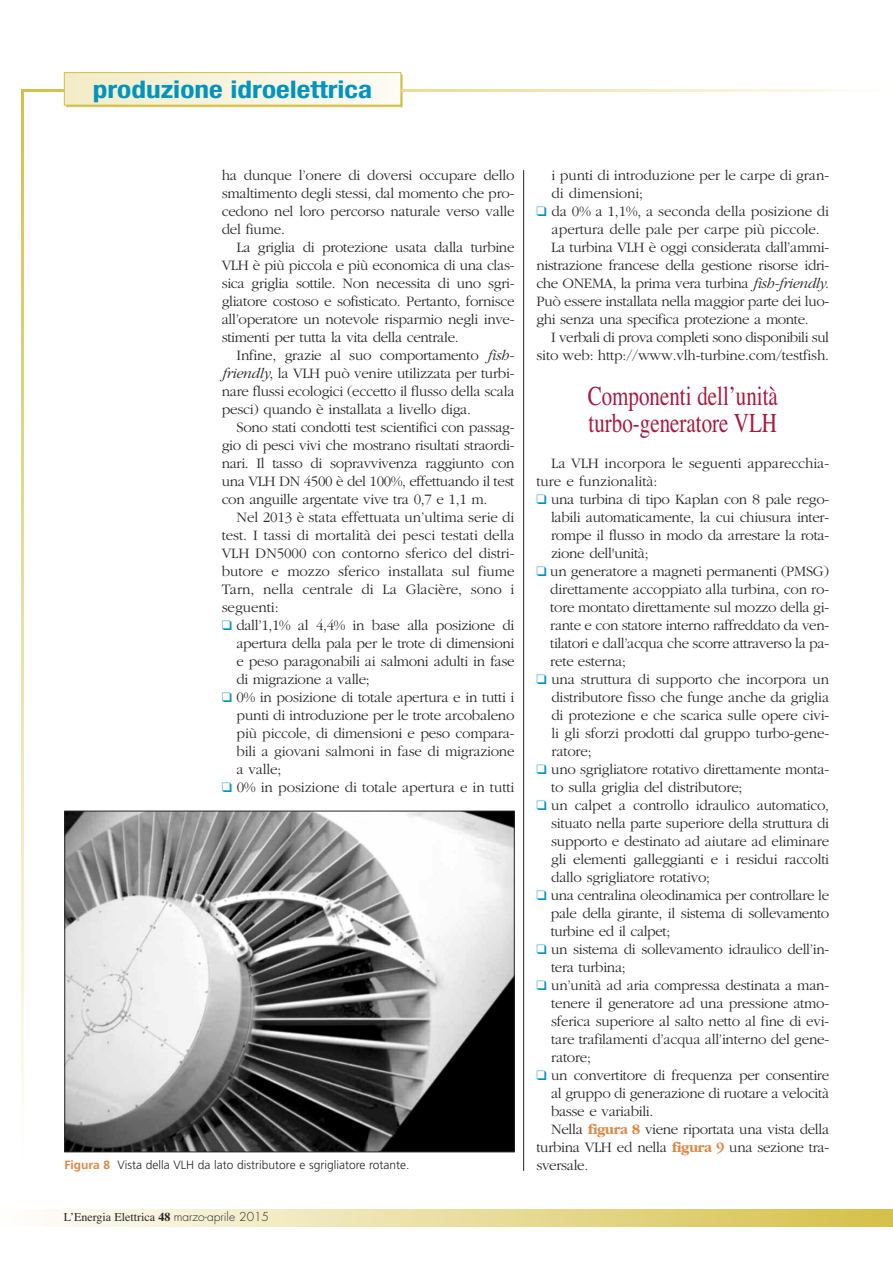
<style>
.page{position:relative;width:893px;height:1263px;background:#fff}
.page>*{position:absolute;margin:0;border:0;box-sizing:border-box;transform-origin:0 0}
.t1{font:27.3px/27px "Times";color:#a9183e;scale:.77 1}
.t2{font:700 condensed 24.3px "Helvetica Neue";color:#0094bf;scale:1.21 1}
.t3{font:300 15px/18px "Garamond";letter-spacing:-.02em;color:#272627;text-align:justify}
.t4{font:300 12px "Frutiger";color:#272627}
.t5{font:12px "Times";color:#272627}
.s1{font-style:italic}
.s2{color:#0094bf}
.s3{font-weight:700;color:#de8745}
.s4{font-weight:700}
.s5{font-family:"Futura";font-weight:300}
</style>
<div class="page">
<hr style="left:523px;top:170px;width:1px;height:1001px;background:#272627">
<div style="left:0;top:1209px;width:893px;height:17px;background:linear-gradient(to right,#fffefd,#d6c048)"></div>
<div style="left:66px;top:75px;width:336px;height:32px;border:1px solid #d5c046"></div>
<svg style="left:21px;top:92px;width:2px;height:1017px;background:#e9dd9d"></svg>
<svg style="left:21px;top:89px;width:829px;height:3px"></svg>
<div style="left:65px;top:73px;width:335px;height:32px;background:linear-gradient(to right,#f3ecc8,#fdfcf5)"></div>
<div style="left:64px;top:72px;width:337px;height:34px;border:1px solid #d5c046"></div>
<img style="left:67px;top:813px;width:445px;height:337px">
<div style="left:65px;top:811px;width:449px;height:341px;border:1px solid #272627"></div>
<h2 class="t2" style="left:93px;top:81px;width:232px">produzione idroelettrica</h2>
<p class="t3" style="left:222px;top:166px;width:294px">ha dunque l’onere di doversi occupare dello smaltimento degli stessi, dal momento che pro&shy;cedono nel loro percorso naturale verso valle del fiume.</p>
<p class="t3" style="left:222px;top:238px;width:294px;text-indent:15px">La griglia di protezione usata dalla turbine VLH è più piccola e più economica di una clas&shy;sica griglia sottile. Non necessita di uno sgri&shy;gliatore costoso e sofisticato. Pertanto, fornisce all’operatore un notevole risparmio negli inve&shy;stimenti per tutta la vita della centrale.</p>
<p class="t3" style="left:222px;top:346px;width:294px;text-indent:15px">Infine, grazie al suo comportamento <span class="s1">fish&shy;friendly</span>, la VLH può venire utilizzata per turbi&shy;nare flussi ecologici (eccetto il flusso della scala pesci) quando è installata a livello diga.</p>
<p class="t3" style="left:222px;top:418px;width:294px;text-indent:15px">Sono stati condotti test scientifici con passag&shy;gio di pesci vivi che mostrano risultati straordi&shy;nari. Il tasso di sopravvivenza raggiunto con una VLH DN 4500 è del 100%, effettuando il test con anguille argentate vive tra 0,7 e 1,1 m.</p>
<p class="t3" style="left:222px;top:508px;width:294px;text-indent:15px">Nel 2013 è stata effettuata un’ultima serie di test. I tassi di mortalità dei pesci testati della VLH DN5000 con contorno sferico del distri&shy;butore e mozzo sferico installata sul fiume Tarn, nella centrale di La Glacière, sono i seguenti:</p>
<p class="t3" style="left:236px;top:616px;width:280px;text-indent:-15px"><span class="s2">❑</span> dall’1,1% al 4,4% in base alla posizione di apertura della pala per le trote di dimensioni e peso paragonabili ai salmoni adulti in fase di migrazione a valle;</p>
<p class="t3" style="left:237px;top:688px;width:279px;text-indent:-15px"><span class="s2">❑</span> 0% in posizione di totale apertura e in tutti i punti di introduzione per le trote arcobaleno più piccole, di dimensioni e peso compara&shy;bili a giovani salmoni in fase di migrazione a valle;</p>
<p class="t3" style="left:222px;top:778px;width:294px"><span class="s2">❑</span> 0% in posizione di totale apertura e in tutti</p>
<p class="t4" style="left:65px;top:1160px;width:347px"><span class="s3">Figura 8</span> Vista della VLH da lato distributore e sgrigliatore rotante.</p>
<p class="t5" style="left:64px;top:1210px;width:207px">L’Energia Elettrica <span class="s4">48</span> <span class="s5">marzo-aprile 2015</span></p>
<p class="t3" style="left:552px;top:166px;width:279px">i punti di introduzione per le carpe di gran&shy;di dimensioni;</p>
<p class="t3" style="left:536px;top:202px;width:294px"><span class="s2">❑</span> da 0% a 1,1%, a seconda della posizione di</p>
<p class="t3" style="left:552px;top:220px;width:270px">apertura delle pale per carpe più piccole.</p>
<p class="t3" style="left:551px;top:238px;width:279px">La turbina VLH è oggi considerata dall’ammi-</p>
<p class="t3" style="left:536px;top:256px;width:294px">nistrazione francese della gestione risorse idri-</p>
<p class="t3" style="left:536px;top:274px;width:294px">che ONEMA, la prima vera turbina <span class="s1">fish-friendly</span>.</p>
<p class="t3" style="left:536px;top:292px;width:294px">Può essere installata nella maggior parte dei luo-</p>
<p class="t3" style="left:536px;top:310px;width:274px">ghi senza una specifica protezione a monte.</p>
<p class="t3" style="left:551px;top:328px;width:279px">I verbali di prova completi sono disponibili sul</p>
<p class="t3" style="left:536px;top:346px;width:294px">sito web: http://www.vlh-turbine.com/testfish.</p>
<h1 class="t1" style="left:588px;top:382px;width:248px">Componenti dell’unità turbo-generatore VLH</h1>
<p class="t3" style="left:536px;top:454px;width:294px;text-indent:15px">La VLH incorpora le seguenti apparecchia&shy;ture e funzionalità:</p>
<p class="t3" style="left:551px;top:490px;width:280px;text-indent:-15px"><span class="s2">❑</span> una turbina di tipo Kaplan con 8 pale rego&shy;labili automaticamente, la cui chiusura inter&shy;rompe il flusso in modo da arrestare la rota&shy;zione dell'unità;</p>
<p class="t3" style="left:550px;top:562px;width:280px;text-indent:-14px"><span class="s2">❑</span> un generatore a magneti permanenti (PMSG) direttamente accoppiato alla turbina, con ro&shy;tore montato direttamente sul mozzo della gi&shy;rante e con statore interno raffreddato da ven&shy;tilatori e dall’acqua che scorre attraverso la pa&shy;rete esterna;</p>
<p class="t3" style="left:551px;top:670px;width:279px;text-indent:-15px"><span class="s2">❑</span> una struttura di supporto che incorpora un distributore fisso che funge anche da griglia di protezione e che scarica sulle opere civi&shy;li gli sforzi prodotti dal gruppo turbo-gene&shy;ratore;</p>
<p class="t3" style="left:551px;top:760px;width:279px;text-indent:-15px"><span class="s2">❑</span> uno sgrigliatore rotativo direttamente monta&shy;to sulla griglia del distributore;</p>
<p class="t3" style="left:551px;top:796px;width:279px;text-indent:-15px"><span class="s2">❑</span> un calpet a controllo idraulico automatico, situato nella parte superiore della struttura di supporto e destinato ad aiutare ad eliminare gli elementi galleggianti e i residui raccolti dallo sgrigliatore rotativo;</p>
<p class="t3" style="left:551px;top:886px;width:280px;text-indent:-14px"><span class="s2">❑</span> una centralina oleodinamica per controllare le pale della girante, il sistema di sollevamento turbine ed il calpet;</p>
<p class="t3" style="left:551px;top:940px;width:280px;text-indent:-15px"><span class="s2">❑</span> un sistema di sollevamento idraulico dell’in&shy;tera turbina;</p>
<p class="t3" style="left:551px;top:976px;width:279px;text-indent:-15px"><span class="s2">❑</span> un’unità ad aria compressa destinata a man&shy;tenere il generatore ad una pressione atmo&shy;sferica superiore al salto netto al fine di evi&shy;tare trafilamenti d’acqua all’interno del gene&shy;ratore;</p>
<p class="t3" style="left:536px;top:1066px;width:294px"><span class="s2">❑</span> un convertitore di frequenza per consentire</p>
<p class="t3" style="left:551px;top:1084px;width:280px">al gruppo di generazione di ruotare a velocità</p>
<p class="t3" style="left:551px;top:1102px;width:104px">basse e variabili.</p>
<p class="t3" style="left:551px;top:1120px;width:279px">Nella <span class="s3">figura 8</span> viene riportata una vista della</p>
<p class="t3" style="left:536px;top:1138px;width:294px">turbina VLH ed nella <span class="s3">figura 9</span> una sezione tra-</p>
<p class="t3" style="left:536px;top:1156px;width:53px">sversale.</p>
</div>
